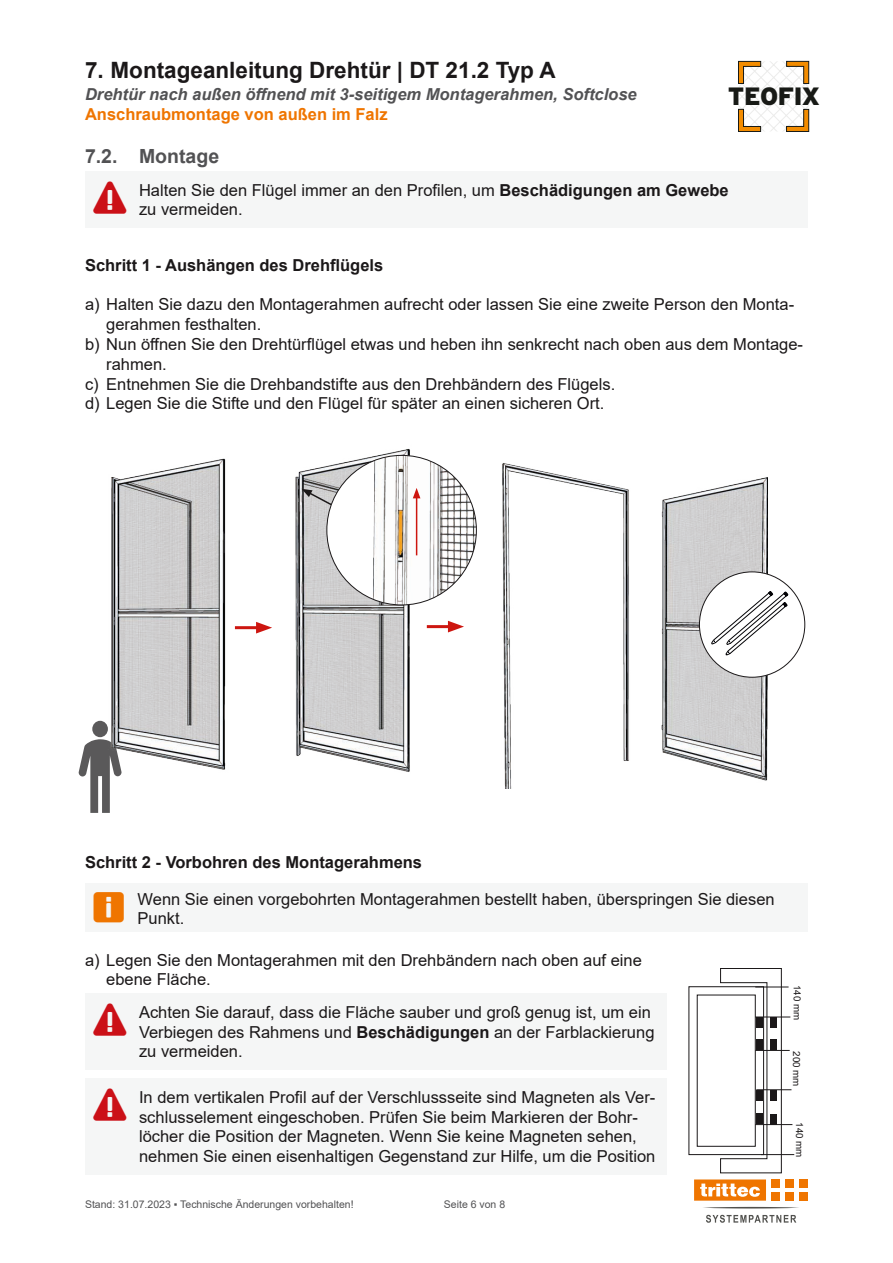
<style>
.page{position:relative;width:893px;height:1263px;background:#fff}
.page>*{position:absolute;margin:0;border:0;box-sizing:border-box;transform-origin:0 0}
.t1{font:900 25.05px "Interstate";letter-spacing:-.02em;color:#181a16}
.t2{font:700 22.5px "Arial";color:#1b1819}
.t3{font:700 19.5px "Arial";color:#525254}
.t4{font:16.5px/19.8px "Arial";color:#1b1819}
.t5{font:700 16.5px "Arial";color:#1b1819}
.t6{font:italic 700 16.5px "Arial";color:#525254}
.t7{font:700 16.5px "Arial";color:#ef7500}
.t8{font:10.5px "Arial";color:#525254}
.t9{font:9.75px "Arial";color:#1b1819}
.s1{font-weight:700}
</style>
<div class="page">
<div style="left:85px;top:171px;width:723px;height:56px;background:#f5f6f6"></div>
<div style="left:85px;top:883px;width:723px;height:49px;background:#f5f6f6"></div>
<div style="left:85px;top:993px;width:723px;height:76px;background:#f5f6f6"></div>
<div style="left:85px;top:1078px;width:723px;height:96px;background:#f5f6f6"></div>
<svg style="left:79px;top:743px;width:31px;height:70px"></svg>
<img style="left:88px;top:458px;width:147px;height:336px">
<img style="left:295px;top:449px;width:127px;height:323px">
<img style="left:502px;top:463px;width:265px;height:325px">
<img style="left:327px;top:455px;width:149px;height:150px;border-radius:75px">
<div style="left:699px;top:572px;width:106px;height:105px;background:#fff;border-radius:50%"></div>
<svg style="left:711px;top:591px;width:78px;height:64px"></svg>
<hr style="left:235px;top:626px;width:27px;height:3px;background:#cd1610">
<svg style="left:256px;top:622px;width:16px;height:11px"></svg>
<hr style="left:427px;top:625px;width:27px;height:3px;background:#cd1610">
<svg style="left:448px;top:621px;width:16px;height:11px"></svg>
<hr style="left:416px;top:496px;width:1px;height:59px;background:#cd1610">
<svg style="left:413px;top:488px;width:7px;height:10px"></svg>
<svg style="left:301px;top:489px;width:32px;height:18px"></svg>
<div style="left:668px;top:951px;width:140px;height:225px;background:#fff"></div>
<hr style="left:755px;top:987px;width:34px;height:1px;background:#1b1819">
<hr style="left:755px;top:1017px;width:35px;height:1px;background:#1b1819">
<hr style="left:755px;top:1050px;width:35px;height:1px;background:#1b1819">
<hr style="left:756px;top:1089px;width:35px;height:1px;background:#1b1819">
<hr style="left:755px;top:1124px;width:37px;height:1px;background:#1b1819">
<hr style="left:761px;top:1154px;width:33px;height:1px;background:#1b1819">
<svg style="left:738px;top:61px;width:71px;height:71px"></svg>
<svg style="left:688px;top:968px;width:94px;height:233px"></svg>
<div style="left:786px;top:1179px;width:8px;height:8px;background:#ef7500"></div>
<div style="left:786px;top:1192px;width:8px;height:9px;background:#ef7500"></div>
<div style="left:800px;top:1179px;width:8px;height:8px;background:#ef7500"></div>
<div style="left:800px;top:1192px;width:8px;height:9px;background:#ef7500"></div>
<svg style="left:703px;top:1207px;width:96px;height:1px"></svg>
<svg style="left:706px;top:1215px;width:90px;height:8px"></svg>
<h2 class="t2" style="left:85px;top:54px;width:472px">7. Montageanleitung Drehtür | DT 21.2 Typ A</h2>
<p class="t6" style="left:85px;top:84px;width:553px">Drehtür nach außen öffnend mit 3-seitigem Montagerahmen, Softclose</p>
<p class="t7" style="left:85px;top:103px;width:304px">Anschraubmontage von außen im Falz</p>
<p class="t3" style="left:85px;top:142px;width:136px">7.2. Montage</p>
<p class="t4" style="left:139px;top:180px;width:591px">Halten Sie den Flügel immer an den Profilen, um <span class="s1">Beschädigungen am Gewebe </span>zu vermeiden.</p>
<h1 class="t1" style="left:728px;top:82px;width:94px">TEOFIX</h1>
<p class="t5" style="left:85px;top:253px;width:300px">Schritt 1 - Aushängen des Drehflügels</p>
<p class="t4" style="left:85px;top:295px;width:711px">a) Halten Sie dazu den Montagerahmen aufrecht oder lassen Sie eine zweite Person den Monta-</p>
<p class="t4" style="left:106px;top:314px;width:157px">gerahmen festhalten.</p>
<p class="t4" style="left:85px;top:334px;width:720px">b) Nun öffnen Sie den Drehtürflügel etwas und heben ihn senkrecht nach oben aus dem Montage-</p>
<p class="t4" style="left:106px;top:354px;width:62px">rahmen.</p>
<p class="t4" style="left:85px;top:374px;width:532px">c) Entnehmen Sie die Drehbandstifte aus den Drehbändern des Flügels.</p>
<p class="t4" style="left:85px;top:394px;width:521px">d) Legen Sie die Stifte und den Flügel für später an einen sicheren Ort.</p>
<p class="t5" style="left:85px;top:850px;width:339px">Schritt 2 - Vorbohren des Montagerahmens</p>
<p class="t4" style="left:138px;top:889px;width:639px">Wenn Sie einen vorgebohrten Montagerahmen bestellt haben, überspringen Sie diesen<br>Punkt.</p>
<p class="t4" style="left:106px;top:950px;width:537px;text-indent:-21px">a) Legen Sie den Montagerahmen mit den Drehbändern nach oben auf eine ebene Fläche.</p>
<p class="t4" style="left:139px;top:1002px;width:517px">Achten Sie darauf, dass die Fläche sauber und groß genug ist, um ein<br>Verbiegen des Rahmens und <span class="s1">Beschädigungen</span> an der Farblackierung zu vermeiden.</p>
<p class="t4" style="left:139px;top:1087px;width:518px">In dem vertikalen Profil auf der Verschlussseite sind Magneten als Ver&shy;schlusselement eingeschoben. Prüfen Sie beim Markieren der Bohr&shy;löcher die Position der Magneten. Wenn Sie keine Magneten sehen, nehmen Sie einen eisenhaltigen Gegenstand zur Hilfe, um die Position</p>
<p class="t8" style="left:85px;top:1197px;width:270px">Stand: 31.07.2023 ▪ Technische Änderungen vorbehalten!</p>
<p class="t8" style="left:444px;top:1197px;width:63px">Seite 6 von 8</p>
<p class="t9" style="left:804px;top:985px;width:37px;rotate:90deg">140 mm</p>
<p class="t9" style="left:803px;top:1051px;width:37px;rotate:90deg">200 mm</p>
<p class="t9" style="left:806px;top:1122px;width:37px;rotate:90deg">140 mm</p>
</div>
